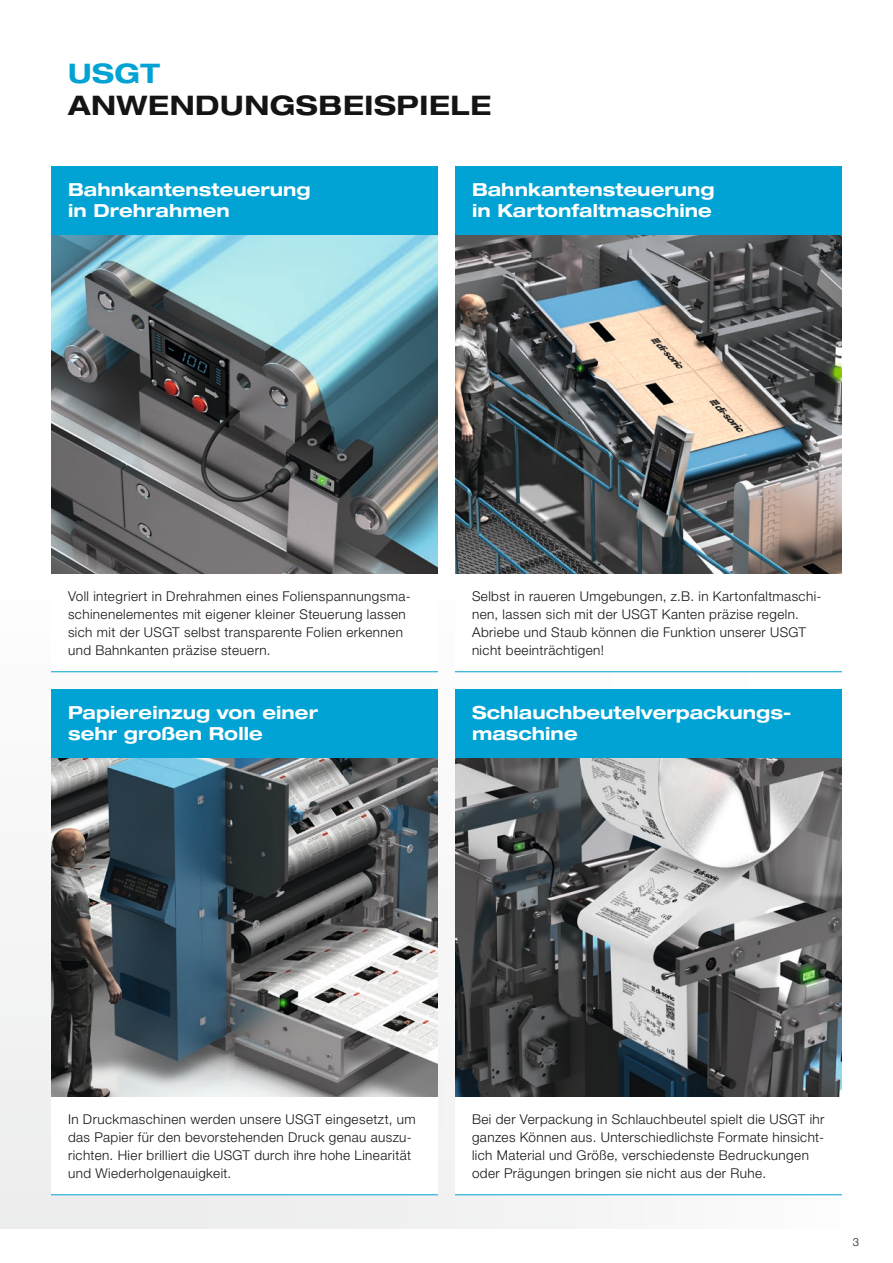
<style>
.page{position:relative;width:893px;height:1263px;background:#fff}
.page>*{position:absolute;margin:0;border:0;box-sizing:border-box;transform-origin:0 0}
.t1{font:700 expanded 27px "Helvetica Neue LTW1 G";letter-spacing:.02em;color:#131413}
.t2{font:700 expanded 27px "Helvetica Neue LTW1 G";color:#00a3d3}
.t3{font:700 expanded 18px/21.6px "Helvetica Neue LTW1 G";color:#fff}
.t4{font:300 13.5px/18px "Helvetica Neue LTW1 G";letter-spacing:.03em;color:#131413}
.t5{font:300 11.25px "Helvetica Neue LTW1 G";color:#131413}
</style>
<div class="page">
<div style="left:0;top:517px;width:859px;height:712px;background:#f8f8f8"></div>
<img style="left:455px;top:234px;width:387px;height:340px">
<img style="left:51px;top:757px;width:387px;height:340px">
<img style="left:455px;top:757px;width:387px;height:340px">
<img style="left:51px;top:234px;width:387px;height:340px">
<div style="left:51px;top:166px;width:387px;height:68px;background:#00a3d3"></div>
<div style="left:51px;top:689px;width:387px;height:68px;background:#00a3d3"></div>
<div style="left:455px;top:166px;width:387px;height:68px;background:#00a3d3"></div>
<div style="left:455px;top:689px;width:387px;height:68px;background:#00a3d3"></div>
<div style="left:51px;top:574px;width:387px;height:98px;background:#fff"></div>
<hr style="left:51px;top:671px;width:387px;height:1px;background:#00a3d3">
<div style="left:51px;top:1097px;width:387px;height:98px;background:#fff"></div>
<hr style="left:51px;top:1194px;width:387px;height:1px;background:#00a3d3">
<div style="left:455px;top:574px;width:387px;height:98px;background:#fff"></div>
<hr style="left:455px;top:671px;width:387px;height:1px;background:#00a3d3">
<div style="left:455px;top:1097px;width:387px;height:98px;background:#fff"></div>
<hr style="left:455px;top:1194px;width:387px;height:1px;background:#00a3d3">
<h1 class="t2" style="left:68px;top:56px;width:94px">USGT</h1>
<h1 class="t1" style="left:68px;top:87px;width:425px">ANWENDUNGSBEISPIELE</h1>
<h2 class="t3" style="left:68px;top:178px;width:244px">Bahnkantensteuerung in Drehrahmen</h2>
<h2 class="t3" style="left:472px;top:178px;width:244px">Bahnkantensteuerung in Kartonfaltmaschine</h2>
<p class="t4" style="left:68px;top:587px;width:344px">Voll integriert in Drehrahmen eines Folienspannungsma&shy;schinenelementes mit eigener kleiner Steuerung lassen sich mit der USGT selbst transparente Folien erkennen und Bahnkanten präzise steuern.</p>
<h2 class="t3" style="left:68px;top:701px;width:251px">Papiereinzug von einer sehr großen Rolle</h2>
<p class="t4" style="left:472px;top:587px;width:351px">Selbst in raueren Umgebungen, z.B. in Kartonfaltmaschi&shy;nen, lassen sich mit der USGT Kanten präzise regeln.<br>Abriebe und Staub können die Funktion unserer USGT nicht beeinträchtigen!</p>
<h2 class="t3" style="left:472px;top:701px;width:321px">Schlauchbeutelverpackungs&shy;maschine</h2>
<p class="t4" style="left:68px;top:1110px;width:349px">In Druckmaschinen werden unsere USGT eingesetzt, um das Papier für den bevorstehenden Druck genau auszu&shy;richten. Hier brilliert die USGT durch ihre hohe Linearität und Wiederholgenauigkeit.</p>
<p class="t4" style="left:472px;top:1110px;width:354px">Bei der Verpackung in Schlauchbeutel spielt die USGT ihr ganzes Können aus. Unterschiedlichste Formate hinsicht&shy;lich Material und Größe, verschiedenste Bedruckungen oder Prägungen bringen sie nicht aus der Ruhe.</p>
<p class="t5" style="left:853px;top:1234px;width:8px">3</p>
</div>
